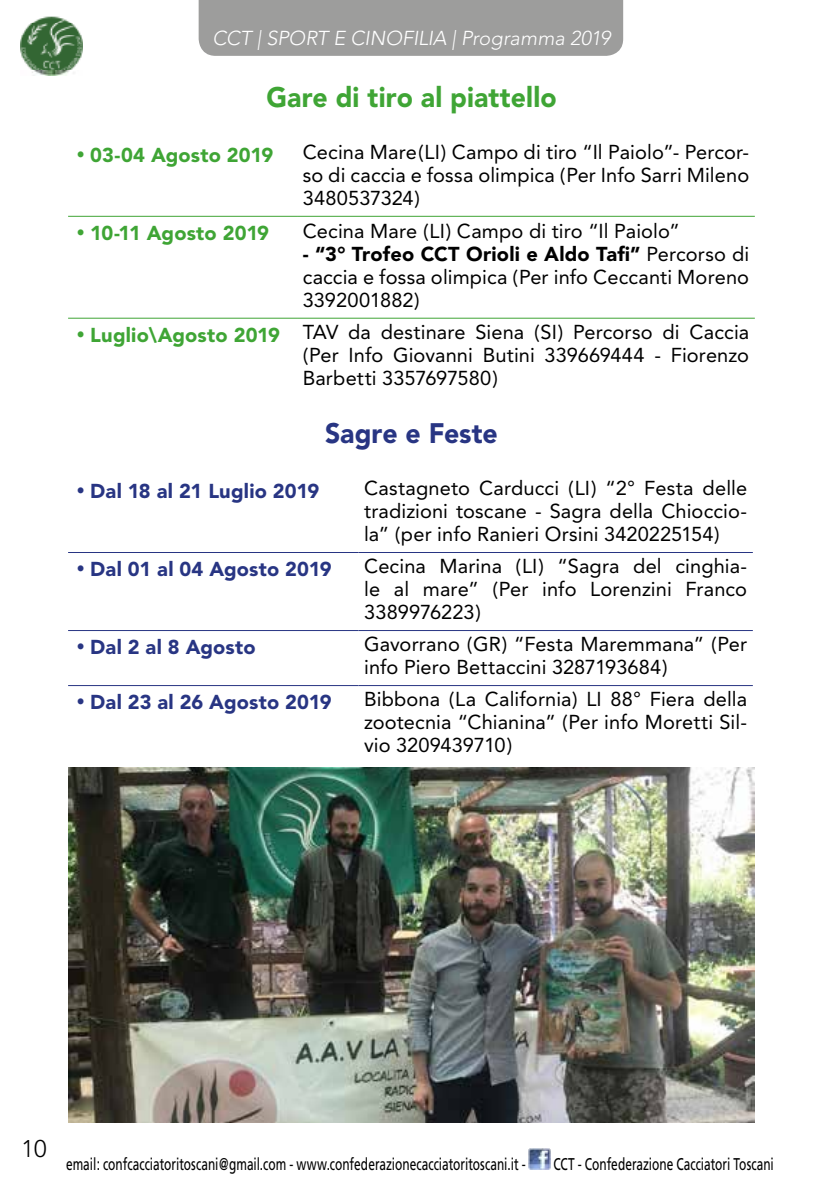
<style>
.page{position:relative;width:840px;height:1191px;background:#fff}
.page>*{position:absolute;margin:0;border:0;box-sizing:border-box;transform-origin:0 0}
.t1{font:900 28px "Avenir";letter-spacing:.005em;color:#3fa535;scale:.95 1}
.t2{font:900 28px "Avenir";color:#283583;scale:.95 1}
.t3{font:300 24px "Avenir";color:#000}
.t4{font:20px/23px "Avenir";letter-spacing:.005em;color:#000;text-align:justify}
.t5{font:900 20px "Avenir";letter-spacing:.005em;color:#283583}
.t6{font:italic 300 20px "Avenir";letter-spacing:-.005em;color:#fff}
.t7{font:900 20px "Avenir";letter-spacing:.005em;color:#3fa535}
.t8{font:17px "Frutiger";color:#000;scale:.7 1}
.s1{font-weight:900}
.s2{color:#3fa535}
.s3{font-weight:900;color:#3fa535}
</style>
<div class="page">
<div style="left:198px;top:0;width:424px;height:56px;background:#9d9d9c"></div>
<img style="left:528px;top:1148px;width:22px;height:22px">
<img style="left:21px;top:16px;width:61px;height:60px">
<hr style="left:68px;top:216px;width:229px;height:1px;background:#3fa535">
<hr style="left:297px;top:216px;width:457px;height:1px;background:#3fa535">
<hr style="left:68px;top:318px;width:229px;height:1px;background:#3fa535">
<hr style="left:297px;top:318px;width:457px;height:1px;background:#3fa535">
<hr style="left:68px;top:552px;width:290px;height:1px;background:#283583">
<hr style="left:358px;top:552px;width:394px;height:1px;background:#283583">
<hr style="left:68px;top:630px;width:290px;height:1px;background:#283583">
<hr style="left:358px;top:630px;width:394px;height:1px;background:#283583">
<hr style="left:68px;top:685px;width:290px;height:1px;background:#283583">
<hr style="left:358px;top:685px;width:394px;height:1px;background:#283583">
<img style="left:68px;top:767px;width:686px;height:356px">
<p class="t6" style="left:212px;top:26px;width:399px">CCT | SPORT E CINOFILIA | Programma 2019</p>
<h1 class="t1" style="left:266px;top:81px;width:307px">Gare di tiro al piattello</h1>
<p class="t7" style="left:76px;top:143px;width:198px">• 03-04 Agosto 2019</p>
<p class="t4" style="left:302px;top:141px;width:448px">Cecina Mare(LI) Campo di tiro “Il Paiolo”- Percor&shy;so di caccia e fossa olimpica (Per Info Sarri Mileno 3480537324)</p>
<p class="t7" style="left:76px;top:221px;width:194px">• 10-11 Agosto 2019</p>
<p class="t4" style="left:302px;top:219px;width:378px">Cecina Mare (LI) Campo di tiro “Il Paiolo”</p>
<p class="t4" style="left:302px;top:242px;width:447px"><span class="s1">- “3° Trofeo CCT Orioli e Aldo Tafi”</span> Percorso di caccia e fossa olimpica (Per info Ceccanti Moreno 3392001882)</p>
<p class="t4" style="left:302px;top:320px;width:448px;text-indent:-226px"><span class="s2">•</span> <span class="s3">Luglio\Agosto 2019</span> TAV da destinare Siena (SI) Percorso di Caccia (Per Info Giovanni Butini 339669444 - Fiorenzo Barbetti 3357697580)</p>
<h1 class="t2" style="left:325px;top:417px;width:183px">Sagre e Feste</h1>
<p class="t5" style="left:76px;top:479px;width:244px">• Dal 18 al 21 Luglio 2019</p>
<p class="t4" style="left:364px;top:477px;width:384px">Castagneto Carducci (LI) “2° Festa delle tradizioni toscane - Sagra della Chioccio&shy;la” (per info Ranieri Orsini 3420225154)</p>
<p class="t5" style="left:76px;top:557px;width:257px">• Dal 01 al 04 Agosto 2019</p>
<p class="t4" style="left:364px;top:555px;width:384px">Cecina Marina (LI) “Sagra del cinghia&shy;le al mare” (Per info Lorenzini Franco 3389976223)</p>
<p class="t5" style="left:76px;top:635px;width:181px">• Dal 2 al 8 Agosto</p>
<p class="t4" style="left:364px;top:633px;width:384px">Gavorrano (GR) “Festa Maremmana” (Per info Piero Bettaccini 3287193684)</p>
<p class="t5" style="left:76px;top:690px;width:257px">• Dal 23 al 26 Agosto 2019</p>
<p class="t4" style="left:364px;top:688px;width:384px">Bibbona (La California) LI 88° Fiera della zootecnia “Chianina” (Per info Moretti Sil&shy;vio 3209439710)</p>
<p class="t3" style="left:22px;top:1134px;width:26px">10</p>
<p class="t8" style="left:66px;top:1154px;width:657px">email: confcacciatoritoscani@gmail.com - www.confederazionecacciatoritoscani.it -</p>
<p class="t8" style="left:553px;top:1154px;width:316px">CCT - Confederazione Cacciatori Toscani</p>
</div>
